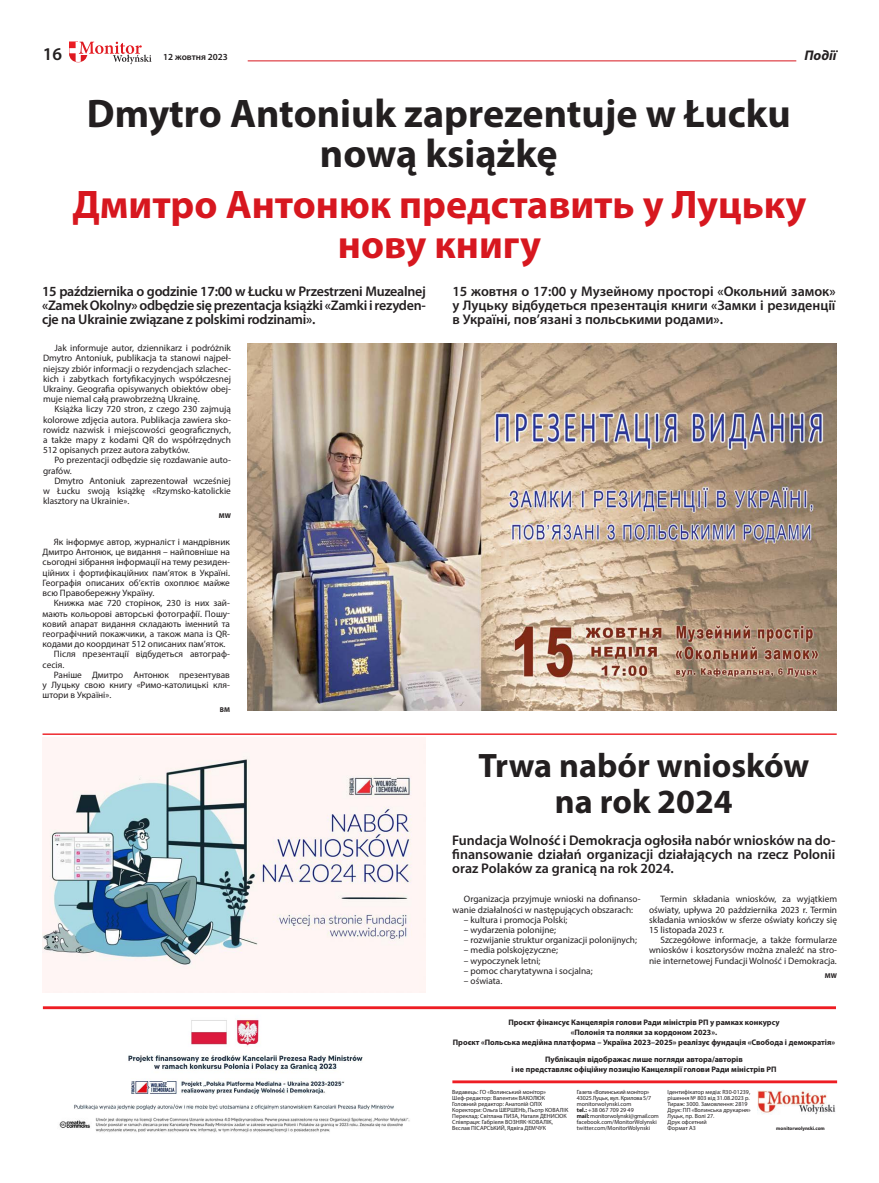
<style>
.page{position:relative;width:879px;height:1183px;background:#fff}
.page>*{position:absolute;margin:0;border:0;box-sizing:border-box;transform-origin:0 0}
.t1{font:700 40px/40px "Myriad Pro";color:#231f20;text-align:center}
.t2{font:700 40px/40px "Myriad Pro";color:#d7171f;text-align:center}
.t3{font:700 34px/36px "Myriad Pro";color:#231f20;text-align:center}
.t4{font:600 18px "Myriad Pro";color:#231f20}
.t5{font:600 14px/14px "Myriad Pro";color:#231f20;text-align:justify}
.t6{font:italic 700 14px "Myriad Pro";color:#231f20}
.t7{font:9.3px/10.2px "Myriad Pro";color:#231f20;text-align:justify}
.t8{font:600 9.3px "Myriad Pro";color:#231f20}
.t9{font:700 8px/10px "Myriad Pro";color:#231f20;text-align:center}
.t10{font:700 7px "Myriad Pro";color:#231f20}
.t11{font:6px/6px "Myriad Pro";color:#231f20}
.t12{font:700 5px "Myriad Pro";color:#231f20}
.s1{font-weight:700}
</style>
<div class="page">
<img style="left:74px;top:1019px;width:320px;height:91px">
<svg style="left:69px;top:41px;width:83px;height:23px"></svg>
<hr style="left:248px;top:60px;width:548px;height:1px;background:#d7171f">
<hr style="left:452px;top:1080px;width:385px;height:2px;background:#ee1d23">
<hr style="left:43px;top:1006px;width:793px;height:2px;background:#ee1d23">
<img style="left:757px;top:1090px;width:79px;height:23px">
<img style="left:59px;top:1117px;width:351px;height:16px">
<hr style="left:43px;top:733px;width:793px;height:1px;background:#ee1d23">
<img style="left:248px;top:343px;width:588px;height:367px">
<img style="left:42px;top:737px;width:383px;height:255px">
<h3 class="t4" style="left:43px;top:43px;width:21px">16</h3>
<p class="t8" style="left:163px;top:51px;width:66px">12 жовтня 2023</p>
<h3 class="t6" style="left:804px;top:46px;width:34px">Події</h3>
<h1 class="t1" style="left:87px;top:92px;width:705px">Dmytro Antoniuk zaprezentuje w Łucku nową książkę</h1>
<h1 class="t2" style="left:72px;top:183px;width:735px">Дмитро Антонюк представить у Луцьку нову книгу</h1>
<h3 class="t5" style="left:42px;top:284px;width:385px">15 października o godzinie 17:00 w Łucku w Przestrzeni Muzealnej «Zamek Okolny» odbędzie się prezentacja książki «Zamki i rezyden&shy;cje na Ukrainie związane z polskimi rodzinami».</h3>
<p class="t7" style="left:43px;top:342px;width:189px;text-indent:11px">Jak informuje autor, dziennikarz i podróżnik Dmytro Antoniuk, publikacja ta stanowi najpeł&shy;niejszy zbiór informacji o rezydencjach szlachec&shy;kich i zabytkach fortyfikacyjnych współczesnej Ukrainy. Geografia opisywanych obiektów obej&shy;muje niemal całą prawobrzeżną Ukrainę.</p>
<p class="t7" style="left:43px;top:404px;width:189px;text-indent:11px">Książka liczy 720 stron, z czego 230 zajmują kolorowe zdjęcia autora. Publikacja zawiera sko&shy;rowidz nazwisk i miejscowości geograficznych, a także mapy z kodami QR do współrzędnych 512 opisanych przez autora zabytków.</p>
<p class="t7" style="left:43px;top:455px;width:189px;text-indent:11px">Po prezentacji odbędzie się rozdawanie auto&shy;grafów.</p>
<p class="t7" style="left:43px;top:475px;width:189px;text-indent:11px">Dmytro Antoniuk zaprezentował wcześniej w Łucku swoją książkę «Rzymsko-katolickie klasztory na Ukrainie».</p>
<p class="t10" style="left:219px;top:511px;width:14px">MW</p>
<h3 class="t5" style="left:452px;top:284px;width:385px">15 жовтня о 17:00 у Музейному просторі «Окольний замок» у Луцьку відбудеться презентація книги «Замки і резиденції в Україні, пов’язані з польськими родами».</h3>
<p class="t7" style="left:43px;top:536px;width:189px;text-indent:11px">Як інформує автор, журналіст і мандрівник Дмитро Антонюк, це видання – найповніше на сьогодні зібрання інформації на тему резиден&shy;ційних і фортифікаційних пам’яток в Україні.<br>Географія описаних об’єктів охоплює майже всю Правобережну Україну.</p>
<p class="t7" style="left:54px;top:597px;width:178px">Книжка має 720 сторінок, 230 із них зай-</p>
<p class="t7" style="left:43px;top:608px;width:189px">мають кольорові авторські фотографії. Пошу-</p>
<p class="t7" style="left:43px;top:618px;width:189px">ковий апарат видання складають іменний та</p>
<p class="t7" style="left:43px;top:628px;width:188px">географічний покажчики, а також мапа із QR-</p>
<p class="t7" style="left:43px;top:638px;width:184px">кодами до координат 512 описаних пам’яток.</p>
<p class="t7" style="left:54px;top:648px;width:177px">Після презентації відбудеться автограф-</p>
<p class="t7" style="left:43px;top:659px;width:23px">сесія.</p>
<p class="t7" style="left:54px;top:669px;width:178px">Раніше Дмитро Антонюк презентував</p>
<p class="t7" style="left:43px;top:679px;width:189px">у Луцьку свою книгу «Римо-католицькі кля-</p>
<p class="t7" style="left:43px;top:689px;width:70px">штори в Україні».</p>
<p class="t10" style="left:220px;top:705px;width:12px">ВМ</p>
<h2 class="t3" style="left:478px;top:745px;width:332px">Trwa nabór wniosków na rok 2024</h2>
<h3 class="t5" style="left:452px;top:832px;width:385px">Fundacja Wolność i Demokracja ogłosiła nabór wniosków na do&shy;finansowanie działań organizacji działających na rzecz Polonii oraz Polaków za granicą na rok 2024.</h3>
<p class="t7" style="left:452px;top:893px;width:189px;text-indent:11px">Organizacja przyjmuje wnioski na dofinanso&shy;wanie działalności w następujących obszarach:</p>
<p class="t7" style="left:464px;top:914px;width:105px">– kultura i promocja Polski;</p>
<p class="t7" style="left:464px;top:924px;width:94px">– wydarzenia polonijne;</p>
<p class="t7" style="left:464px;top:934px;width:175px">– rozwijanie struktur organizacji polonijnych;</p>
<p class="t7" style="left:464px;top:944px;width:95px">– media polskojęzyczne;</p>
<p class="t7" style="left:464px;top:954px;width:78px">– wypoczynek letni;</p>
<p class="t7" style="left:464px;top:965px;width:130px">– pomoc charytatywna i socjalna;</p>
<p class="t7" style="left:464px;top:975px;width:40px">– oświata.</p>
<p class="t7" style="left:649px;top:893px;width:189px;text-indent:11px">Termin składania wniosków, za wyjątkiem oświaty, upływa 20 października 2023 r. Termin składania wniosków w sferze oświaty kończy się 15 listopada 2023 r.</p>
<p class="t7" style="left:649px;top:934px;width:189px;text-indent:11px">Szczegółowe informacje, a także formularze wniosków i kosztorysów można znaleźć na stro&shy;nie internetowej Fundacji Wolność i Demokracja.</p>
<p class="t10" style="left:825px;top:970px;width:14px">MW</p>
<p class="t9" style="left:453px;top:1016px;width:384px">Проєкт фінансує Канцелярія голови Ради міністрів РП у рамках конкурсу<br>«Полонія та поляки за кордоном 2023».<br>Проєкт «Польська медійна платформа – Україна 2023–2025» реалізує фундація «Свобода і демократія»</p>
<p class="t9" style="left:511px;top:1053px;width:266px">Публікація відображає лише погляди автора/авторів<br>і не представляє офіційну позицію Канцелярії голови Ради міністрів РП</p>
<p class="t11" style="left:452px;top:1088px;width:118px">Видавець: ГО «Волинський монітор» Шеф-редактор: Валентин ВАКОЛЮК Головний редактор: Анатолій ОЛІХ Коректори: Ольга ШЕРШЕНЬ, Пьотр КОВАЛІК Переклад: Світлана ПИЗА, Наталя ДЕНИСЮК Співпраця: Габріеля ВОЗНЯК-КОВАЛІК, Вєслав ПІСАРСЬКИЙ, Ядвіга ДЕМЧУК</p>
<p class="t11" style="left:577px;top:1088px;width:83px">Газета «Волинський монітор»<br>43025 Луцьк, вул. Крилова 5/7 monitorwolynski.com<br><span class="s1">tel.:</span> +38 067 709 29 49<br><span class="s1">mail:</span> monitorwolynski@gmail.com facebook.com/MonitorWolynski twitter.com/MonitorWolynski</p>
<p class="t11" style="left:667px;top:1088px;width:85px">Ідентифікатор медіа: R30-01239, рішення № 803 від 31.08.2023 р.<br>Тираж: 3000. Замовлення: 2819<br>Друк: ПП «Волинська друкарня»<br>Луцьк, пр. Волі 27.<br>Друк офсетний<br>Формат A3</p>
<p class="t12" style="left:776px;top:1124px;width:50px">monitorwolynski.com</p>
</div>
